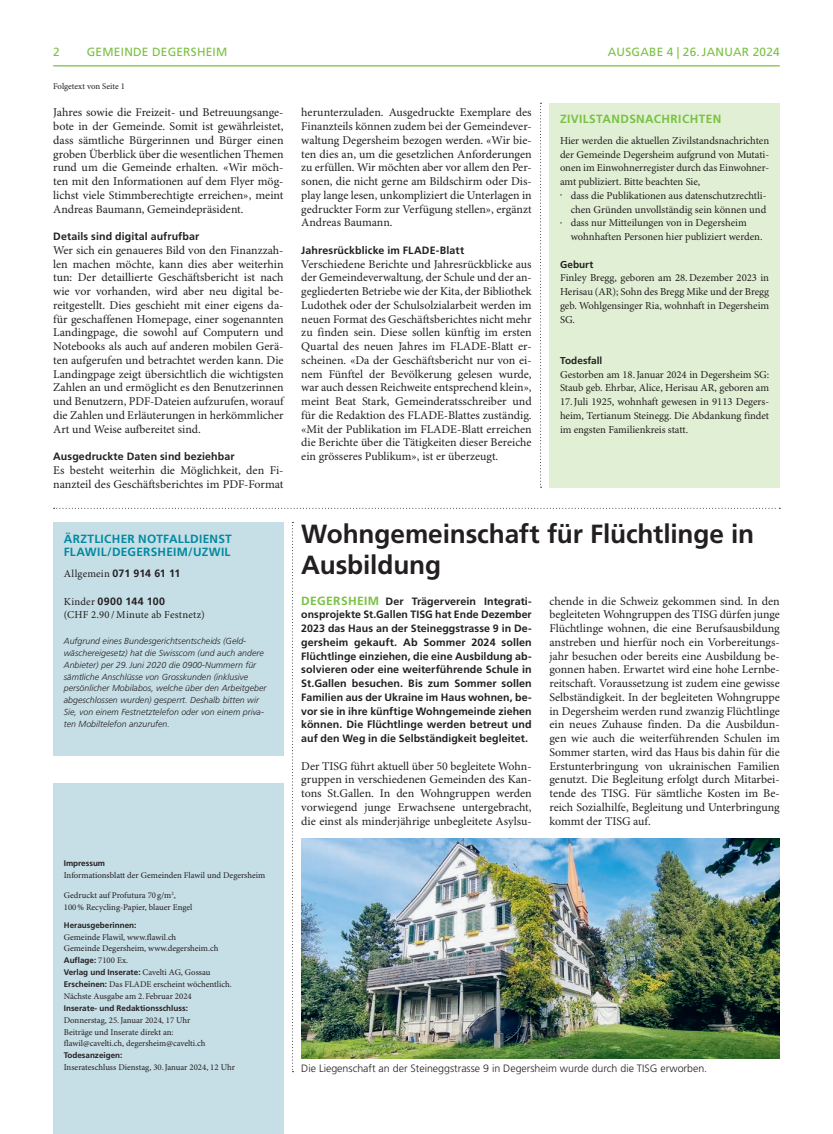
<style>
.page{position:relative;width:833px;height:1134px;background:#fff}
.page>*{position:absolute;margin:0;border:0;box-sizing:border-box;transform-origin:0 0}
.t1{font:700 26.25px/31.2px "Frutiger LT Std";letter-spacing:-.005em;color:#231f20}
.t2{font:11.88px/13.8px "Minion Pro";color:#231f20;text-align:justify}
.t3{font:700 11.88px/13.8px "Frutiger LT Std";letter-spacing:.025em;color:#0289a0}
.t4{font:11.88px "Frutiger LT Std";letter-spacing:.02em;color:#79c142}
.t5{font:700 11.88px "Frutiger LT Std";letter-spacing:.035em;color:#79c142}
.t6{font:10.62px/13.8px "Minion Pro";letter-spacing:-.005em;color:#231f20;text-align:justify}
.t7{font:700 10.62px/13.8px "Frutiger LT Std";letter-spacing:.01em;color:#231f20;text-align:justify}
.t8{font:300 10.62px "Frutiger LT Std";color:#231f20}
.t9{font:10.62px "Minion Pro";letter-spacing:.025em;color:#231f20}
.t10{font:700 10.62px "Frutiger LT Std";letter-spacing:.04em;color:#231f20}
.t11{font:700 10px "Frutiger LT Std";letter-spacing:.005em;color:#231f20}
.t12{font:8.75px/11.9px "Minion Pro";color:#231f20}
.t13{font:italic 300 8.75px/11.9px "Frutiger LT Std";letter-spacing:.005em;color:#231f20}
.t14{font:700 8.12px/11.9px "Frutiger LT Std";color:#231f20}
.s1{font-family:"Minion Pro";font-weight:400}
.s2{font-family:"Minion Pro";font-weight:400;font-size:8.75px}
.s3{font-family:"Frutiger LT Std";font-weight:700;font-size:8.12px}
.s4{font-size:11.88px;color:#79c142}
</style>
<div class="page">
<hr style="left:53px;top:65px;width:727px;height:1px;background:#79c142">
<svg style="left:292px;top:522px;width:1px;height:550px"></svg>
<svg style="left:540px;top:103px;width:1px;height:385px"></svg>
<svg style="left:54px;top:508px;width:726px;height:1px"></svg>
<div style="left:53px;top:783px;width:230px;height:351px;background:#c6dee6"></div>
<div style="left:53px;top:522px;width:230px;height:234px;background:#c6dee6"></div>
<div style="left:549px;top:103px;width:231px;height:385px;background:#e1efd4"></div>
<img style="left:301px;top:838px;width:479px;height:220px">
<p class="t4" style="left:53px;top:45px;width:8px">2</p>
<p class="t4" style="left:87px;top:45px;width:142px">GEMEINDE DEGERSHEIM</p>
<p class="t4" style="left:608px;top:45px;width:18px">AUSGABE</p>
<p class="t4" style="left:667px;top:45px;width:50px">4 | 26.JANUAR</p>
<p class="t4" style="left:752px;top:45px;width:29px">2024</p>
<p class="t12" style="left:53px;top:80px;width:73px">Folgetext von Seite 1</p>
<p class="t2" style="left:53px;top:106px;width:232px">Jahres sowie die Freizeit- und Betreuungsange&shy;bote in der Gemeinde. Somit ist gewährleistet, dass sämtliche Bürgerinnen und Bürger einen groben Überblick über die wesentlichen Themen rund um die Gemeinde erhalten. «Wir möch&shy;ten mit den Informationen auf dem Flyer mög&shy;lichst viele Stimmberechtigte erreichen», meint Andreas Baumann, Gemeindepräsident.</p>
<p class="t7" style="left:53px;top:230px;width:148px">Details sind digital aufrufbar</p>
<p class="t2" style="left:53px;top:244px;width:232px">Wer sich ein genaueres Bild von den Finanzzah&shy;len machen möchte, kann dies aber weiterhin tun: Der detaillierte Geschäftsbericht ist nach wie vor vorhanden, wird aber neu digital be&shy;reitgestellt. Dies geschieht mit einer eigens da&shy;für geschaffenen Homepage, einer sogenannten Landingpage, die sowohl auf Computern und Notebooks als auch auf anderen mobilen Gerä&shy;ten aufgerufen und betrachtet werden kann. Die Landingpage zeigt übersichtlich die wichtigsten Zahlen an und ermöglicht es den Benutzerinnen und Benutzern, PDF-Dateien aufzurufen, worauf die Zahlen und Erläuterungen in herkömmlicher Art und Weise aufbereitet sind.</p>
<p class="t7" style="left:53px;top:450px;width:183px">Ausgedruckte Daten sind beziehbar</p>
<p class="t2" style="left:53px;top:464px;width:232px">Es besteht weiterhin die Möglichkeit, den Fi&shy;nanzteil des Geschäftsberichtes im PDF-Format</p>
<p class="t3" style="left:64px;top:532px;width:170px">ÄRZTLICHER NOTFALLDIENST<br>FLAWIL/DEGERSHEIM/UZWIL</p>
<p class="t7" style="left:64px;top:566px;width:118px"><span class="s1">Allgemein</span> 071 914 61 11</p>
<p class="t10" style="left:64px;top:595px;width:103px"><span class="s1">Kinder</span> 0900 144 100</p>
<p class="t9" style="left:64px;top:609px;width:142px">(CHF 2.90 /Minute ab Festnetz)</p>
<p class="t13" style="left:64px;top:635px;width:204px">Aufgrund eines Bundesgerichtsentscheids (Geld&shy;wäschereigesetz) hat die Swisscom (und auch andere Anbieter) per 29.Juni 2020 die 0900-Nummern für sämtliche Anschlüsse von Grosskunden (inklusive persönlicher Mobilabos, welche über den Arbeitgeber abgeschlossen wurden) gesperrt. Deshalb bitten wir Sie, von einem Festnetztelefon oder von einem priva&shy;ten Mobiltelefon anzurufen.</p>
<p class="t14" style="left:64px;top:857px;width:43px">Impressum</p>
<p class="t12" style="left:64px;top:869px;width:203px">Informationsblatt der Gemeinden Flawil und Degersheim</p>
<p class="t12" style="left:64px;top:890px;width:130px">Gedruckt auf Profutura 70 g/m<sup>2</sup>,<br>100% Recycling-Papier, blauer Engel</p>
<p class="t14" style="left:64px;top:919px;width:74px">Herausgeberinnen:</p>
<p class="t12" style="left:64px;top:931px;width:156px">Gemeinde Flawil, www.flawil.ch<br>Gemeinde Degersheim, www.degersheim.ch</p>
<p class="t14" style="left:64px;top:954px;width:148px">Auflage: <span class="s2">7100 Ex.<br></span>Verlag und Inserate: <span class="s2">Cavelti AG, Gossau</span></p>
<p class="t12" style="left:64px;top:979px;width:169px"><span class="s3">Erscheinen:</span> Das FLADE erscheint wöchentlich.<br>Nächste Ausgabe am 2.Februar 2024</p>
<p class="t14" style="left:64px;top:1002px;width:126px">Inserate- und Redaktionsschluss:</p>
<p class="t12" style="left:64px;top:1014px;width:143px">Donnerstag, 25.Januar 2024, 17 Uhr<br>Beiträge und Inserate direkt an: flawil@cavelti.ch, degersheim@cavelti.ch</p>
<p class="t14" style="left:64px;top:1049px;width:60px">Todesanzeigen:</p>
<p class="t12" style="left:64px;top:1062px;width:173px">Inserateschluss Dienstag, 30.Januar 2024, 12 Uhr</p>
<p class="t2" style="left:301px;top:106px;width:232px">herunterzuladen. Ausgedruckte Exemplare des Finanzteils können zudem bei der Gemeindever&shy;waltung Degersheim bezogen werden. «Wir bie&shy;ten dies an, um die gesetzlichen Anforderungen zu erfüllen. Wir möchten aber vor allem den Per&shy;sonen, die nicht gerne am Bildschirm oder Dis&shy;play lange lesen, unkompliziert die Unterlagen in gedruckter Form zur Verfügung stellen», ergänzt Andreas Baumann.</p>
<p class="t7" style="left:301px;top:243px;width:164px">Jahresrückblicke im FLADE-Blatt</p>
<p class="t2" style="left:301px;top:257px;width:232px">Verschiedene Berichte und Jahresrückblicke aus der Gemeindeverwaltung, der Schule und der an&shy;gegliederten Betriebe wie der Kita, der Bibliothek Ludothek oder der Schulsolzialarbeit werden im neuen Format des Geschäftsberichtes nicht mehr zu finden sein. Diese sollen künftig im ersten Quartal des neuen Jahres im FLADE-Blatt er&shy;scheinen. «Da der Geschäftsbericht nur von ei&shy;nem Fünftel der Bevölkerung gelesen wurde, war auch dessen Reichweite entsprechend klein», meint Beat Stark, Gemeinderatsschreiber und für die Redaktion des FLADE-Blattes zuständig. «Mit der Publikation im FLADE-Blatt erreichen die Berichte über die Tätigkeiten dieser Bereiche ein grösseres Publikum», ist er überzeugt.</p>
<p class="t5" style="left:560px;top:112px;width:163px">ZIVILSTANDSNACHRICHTEN</p>
<p class="t6" style="left:560px;top:134px;width:211px">Hier werden die aktuellen Zivilstandsnachrichten der Gemeinde Degersheim aufgrund von Mutati&shy;onen im Einwohnerregister durch das Einwohner&shy;amt publiziert. Bitte beachten Sie,</p>
<p class="t6" style="left:560px;top:189px;width:208px;text-align:right"><sup>•</sup> dass die Publikationen aus datenschutzrechtli&shy;chen Gründen unvollständig sein können und</p>
<p class="t6" style="left:570px;top:217px;width:193px;text-indent:-11px"><sup>•</sup> dass nur Mitteilungen von in Degersheim wohnhaften Personen hier publiziert werden.</p>
<p class="t11" style="left:560px;top:258px;width:35px">Geburt</p>
<p class="t6" style="left:560px;top:272px;width:211px">Finley Bregg, geboren am 28.Dezember 2023 in Herisau (AR); Sohn des Bregg Mike und der Bregg geb. Wohlgensinger Ria, wohnhaft in Degersheim SG.</p>
<p class="t11" style="left:560px;top:355px;width:44px">Todesfall</p>
<p class="t6" style="left:560px;top:368px;width:211px">Gestorben am 18.Januar 2024 in Degersheim SG:<br>Staub geb. Ehrbar, Alice, Herisau AR, geboren am 17.Juli 1925, wohnhaft gewesen in 9113 Degers&shy;heim, Tertianum Steinegg. Die Abdankung findet im engsten Familienkreis statt.</p>
<h1 class="t1" style="left:301px;top:518px;width:454px">Wohngemeinschaft für Flüchtlinge in<br>Ausbildung</h1>
<p class="t7" style="left:301px;top:594px;width:232px"><span class="s4">DEGERSHEIM</span> Der Trägerverein Integrati&shy;onsprojekte St.Gallen TISG hat Ende Dezember 2023 das Haus an der Steineggstrasse 9 in De&shy;gersheim gekauft. Ab Sommer 2024 sollen Flüchtlinge einziehen, die eine Ausbildung ab&shy;solvieren oder eine weiterführende Schule in St.Gallen besuchen. Bis zum Sommer sollen Familien aus der Ukraine im Haus wohnen, be&shy;vor sie in ihre künftige Wohngemeinde ziehen können. Die Flüchtlinge werden betreut und auf den Weg in die Selbständigkeit begleitet.</p>
<p class="t2" style="left:301px;top:759px;width:232px">Der TISG führt aktuell über 50 begleitete Wohn&shy;gruppen in verschiedenen Gemeinden des Kan&shy;tons St.Gallen. In den Wohngruppen werden vorwiegend junge Erwachsene untergebracht, die einst als minderjährige unbegleitete Asylsu-</p>
<p class="t2" style="left:549px;top:594px;width:232px">chende in die Schweiz gekommen sind. In den begleiteten Wohngruppen des TISG dürfen junge Flüchtlinge wohnen, die eine Berufsausbildung anstreben und hierfür noch ein Vorbereitungs&shy;jahr besuchen oder bereits eine Ausbildung be&shy;gonnen haben. Erwartet wird eine hohe Lernbe&shy;reitschaft. Voraussetzung ist zudem eine gewisse Selbständigkeit. In der begleiteten Wohngruppe in Degersheim werden rund zwanzig Flüchtlinge ein neues Zuhause finden. Da die Ausbildun&shy;gen wie auch die weiterführenden Schulen im Sommer starten, wird das Haus bis dahin für die Erstunterbringung von ukrainischen Familien genutzt. Die Begleitung erfolgt durch Mitarbei&shy;tende des TISG. Für sämtliche Kosten im Be&shy;reich Sozialhilfe, Begleitung und Unterbringung kommt der TISG auf.</p>
<p class="t8" style="left:301px;top:1062px;width:407px">Die Liegenschaft an der Steineggstrasse 9 in Degersheim wurde durch die TISG erworben.</p>
</div>
